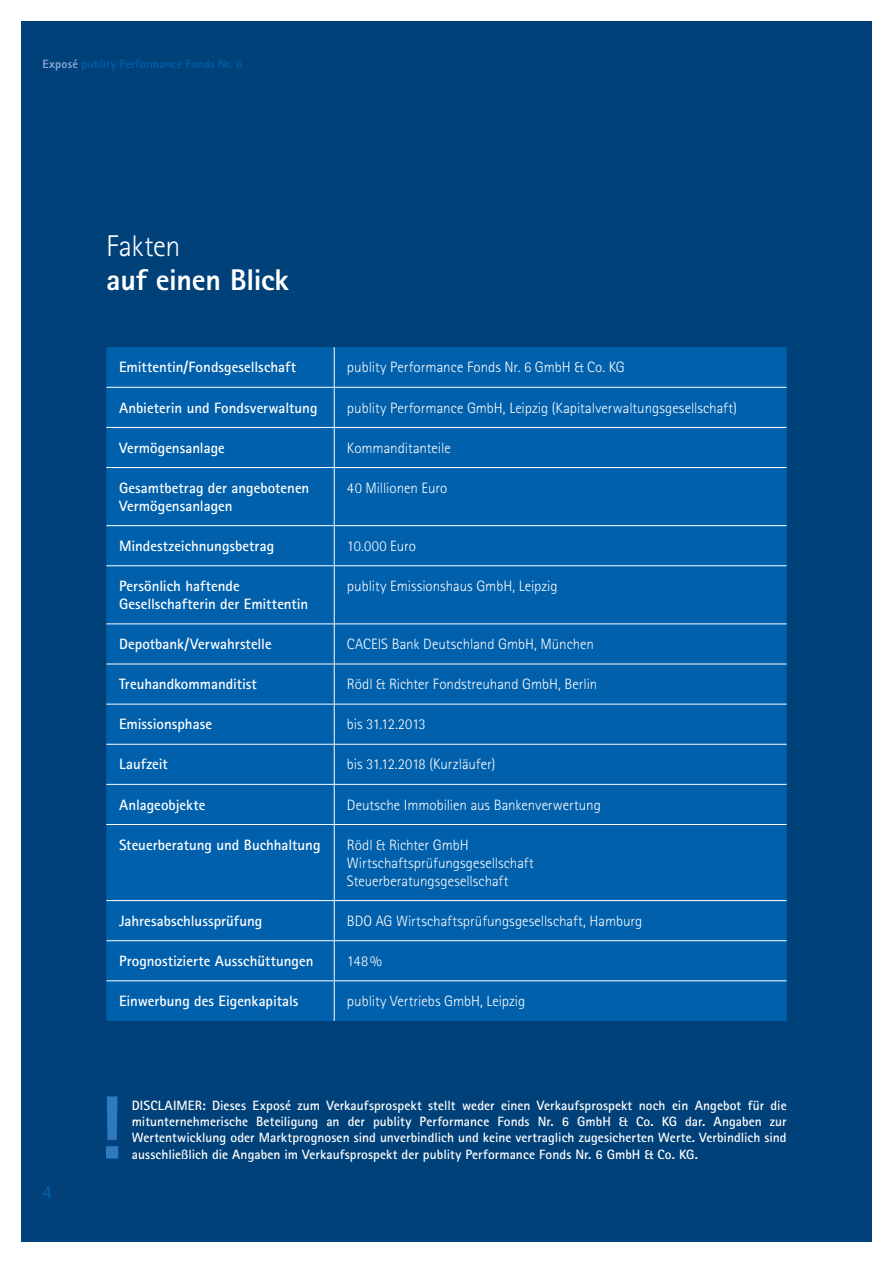
<style>
.page{position:relative;width:893px;height:1263px;background:#fff}
.page>*{position:absolute;margin:0;border:0;box-sizing:border-box;transform-origin:0 0}
.t1{font:800 90px "Rotis Sans Serif Std";color:#2f79be}
.t2{font:800 30px "Rotis Sans Serif Std";letter-spacing:-.01em;color:#fff}
.t3{font:300 30px "Rotis Sans Serif Std";letter-spacing:-.01em;color:#fff}
.t4{font:700 18px "Rotis Sans Serif Std";color:#0060ac}
.t5{font:300 15px/18px "Rotis Sans Serif Std";color:#fff}
.t6{font:700 15px/18px "Rotis Sans Serif Std";color:#fff}
.t7{font:300 15px "Rotis Sans Serif Std";letter-spacing:-.03em;color:#fff}
.t8{font:700 13.5px/16.2px "Rotis Sans Serif Std";letter-spacing:.005em;color:#fff;text-align:justify}
.t9{font:700 12px "Rotis Sans Serif Std";letter-spacing:.01em;color:#0060ac}
.s1{font-weight:800;color:#8ba8d8}
</style>
<div class="page">
<div style="left:21px;top:21px;width:851px;height:1221px;background:#004179"></div>
<div style="left:106px;top:347px;width:681px;height:674px;background:#0060ac"></div>
<hr style="left:334px;top:347px;width:1px;height:40px;background:#fff">
<hr style="left:106px;top:387px;width:228px;height:1px;background:#fff">
<hr style="left:334px;top:387px;width:453px;height:1px;background:#fff">
<hr style="left:334px;top:388px;width:1px;height:39px;background:#fff">
<hr style="left:106px;top:427px;width:228px;height:1px;background:#fff">
<hr style="left:334px;top:427px;width:453px;height:1px;background:#fff">
<hr style="left:334px;top:428px;width:1px;height:39px;background:#fff">
<hr style="left:106px;top:467px;width:228px;height:1px;background:#fff">
<hr style="left:334px;top:467px;width:453px;height:1px;background:#fff">
<hr style="left:334px;top:468px;width:1px;height:57px;background:#fff">
<hr style="left:106px;top:525px;width:228px;height:1px;background:#fff">
<hr style="left:334px;top:525px;width:453px;height:1px;background:#fff">
<hr style="left:334px;top:526px;width:1px;height:39px;background:#fff">
<hr style="left:106px;top:565px;width:228px;height:1px;background:#fff">
<hr style="left:334px;top:565px;width:453px;height:1px;background:#fff">
<hr style="left:334px;top:566px;width:1px;height:57px;background:#fff">
<hr style="left:106px;top:623px;width:228px;height:1px;background:#fff">
<hr style="left:334px;top:623px;width:453px;height:1px;background:#fff">
<hr style="left:334px;top:624px;width:1px;height:40px;background:#fff">
<hr style="left:106px;top:664px;width:228px;height:1px;background:#fff">
<hr style="left:334px;top:664px;width:453px;height:1px;background:#fff">
<hr style="left:334px;top:664px;width:1px;height:40px;background:#fff">
<hr style="left:106px;top:704px;width:228px;height:1px;background:#fff">
<hr style="left:334px;top:704px;width:453px;height:1px;background:#fff">
<hr style="left:334px;top:704px;width:1px;height:40px;background:#fff">
<hr style="left:106px;top:744px;width:228px;height:1px;background:#fff">
<hr style="left:334px;top:744px;width:453px;height:1px;background:#fff">
<hr style="left:334px;top:745px;width:1px;height:39px;background:#fff">
<hr style="left:106px;top:784px;width:228px;height:1px;background:#fff">
<hr style="left:334px;top:784px;width:453px;height:1px;background:#fff">
<hr style="left:334px;top:785px;width:1px;height:39px;background:#fff">
<hr style="left:106px;top:824px;width:228px;height:1px;background:#fff">
<hr style="left:334px;top:824px;width:453px;height:1px;background:#fff">
<hr style="left:334px;top:825px;width:1px;height:75px;background:#fff">
<hr style="left:106px;top:900px;width:228px;height:1px;background:#fff">
<hr style="left:334px;top:900px;width:453px;height:1px;background:#fff">
<hr style="left:334px;top:901px;width:1px;height:39px;background:#fff">
<hr style="left:106px;top:940px;width:228px;height:1px;background:#fff">
<hr style="left:334px;top:940px;width:453px;height:1px;background:#fff">
<hr style="left:334px;top:941px;width:1px;height:39px;background:#fff">
<hr style="left:106px;top:980px;width:228px;height:1px;background:#fff">
<hr style="left:334px;top:980px;width:453px;height:1px;background:#fff">
<hr style="left:334px;top:981px;width:1px;height:40px;background:#fff">
<p class="t9" style="left:43px;top:56px;width:201px"><span class="s1">Exposé</span> publity Performance Fonds Nr. 6</p>
<h2 class="t3" style="left:106px;top:229px;width:76px">Fakten</h2>
<h2 class="t2" style="left:106px;top:261px;width:184px">auf einen Blick</h2>
<p class="t6" style="left:119px;top:358px;width:178px">Emittentin/Fondsgesellschaft</p>
<p class="t5" style="left:347px;top:358px;width:279px">publity Performance Fonds Nr. 6 GmbH &amp; Co. KG</p>
<p class="t6" style="left:119px;top:398px;width:200px">Anbieterin und Fondsverwaltung</p>
<p class="t5" style="left:347px;top:398px;width:391px">publity Performance GmbH, Leipzig (Kapitalverwaltungsgesellschaft)</p>
<p class="t6" style="left:119px;top:438px;width:107px">Vermögensanlage</p>
<p class="t5" style="left:347px;top:439px;width:105px">Kommanditanteile</p>
<p class="t6" style="left:119px;top:478px;width:192px">Gesamtbetrag der angebotenen<br>Vermögensanlagen</p>
<p class="t5" style="left:347px;top:479px;width:102px">40 Millionen Euro</p>
<p class="t6" style="left:119px;top:536px;width:157px">Mindestzeichnungsbetrag</p>
<p class="t5" style="left:347px;top:537px;width:70px">10.000 Euro</p>
<p class="t6" style="left:119px;top:577px;width:191px">Persönlich haftende<br>Gesellschafterin der Emittentin</p>
<p class="t5" style="left:347px;top:577px;width:212px">publity Emissionshaus GmbH, Leipzig</p>
<p class="t6" style="left:119px;top:635px;width:154px">Depotbank/Verwahrstelle</p>
<p class="t5" style="left:347px;top:635px;width:249px">CACEIS Bank Deutschland GmbH, München</p>
<p class="t6" style="left:119px;top:675px;width:139px">Treuhandkommanditist</p>
<p class="t5" style="left:347px;top:675px;width:252px">Rödl &amp; Richter Fondstreuhand GmbH, Berlin</p>
<p class="t6" style="left:119px;top:715px;width:94px">Emissionsphase</p>
<p class="t7" style="left:347px;top:716px;width:80px">bis 31.12.2013</p>
<p class="t6" style="left:119px;top:755px;width:50px">Laufzeit</p>
<p class="t5" style="left:347px;top:755px;width:150px">bis 31.12.2018 (Kurzläufer)</p>
<p class="t6" style="left:119px;top:795px;width:88px">Anlageobjekte</p>
<p class="t5" style="left:347px;top:795px;width:256px">Deutsche Immobilien aus Bankenverwertung</p>
<p class="t6" style="left:119px;top:835px;width:203px">Steuerberatung und Buchhaltung</p>
<p class="t5" style="left:347px;top:836px;width:188px">Rödl &amp; Richter GmbH<br>Wirtschaftsprüfungsgesellschaft<br>Steuerberatungsgesellschaft</p>
<p class="t6" style="left:119px;top:911px;width:145px">Jahresabschlussprüfung</p>
<p class="t5" style="left:347px;top:912px;width:297px">BDO AG Wirtschaftsprüfungsgesellschaft, Hamburg</p>
<p class="t6" style="left:119px;top:951px;width:196px">Prognostizierte Ausschüttungen</p>
<p class="t5" style="left:347px;top:952px;width:36px">148%</p>
<p class="t6" style="left:119px;top:992px;width:181px">Einwerbung des Eigenkapitals</p>
<p class="t5" style="left:347px;top:992px;width:180px">publity Vertriebs GmbH, Leipzig</p>
<p class="t4" style="left:43px;top:1181px;width:11px">4</p>
<h1 class="t1" style="left:95px;top:1071px;width:30px">!</h1>
<p class="t8" style="left:132px;top:1097px;width:656px">DISCLAIMER: Dieses Exposé zum Verkaufsprospekt stellt weder einen Verkaufsprospekt noch ein Angebot für die mitunternehmerische Beteiligung an der publity Performance Fonds Nr. 6 GmbH &amp; Co. KG dar. Angaben zur Wertentwicklung oder Marktprognosen sind unverbindlich und keine vertraglich zugesicherten Werte. Verbindlich sind</p>
<p class="t8" style="left:132px;top:1145px;width:568px">ausschließlich die Angaben im Verkaufsprospekt der publity Performance Fonds Nr. 6 GmbH &amp; Co. KG.</p>
</div>
